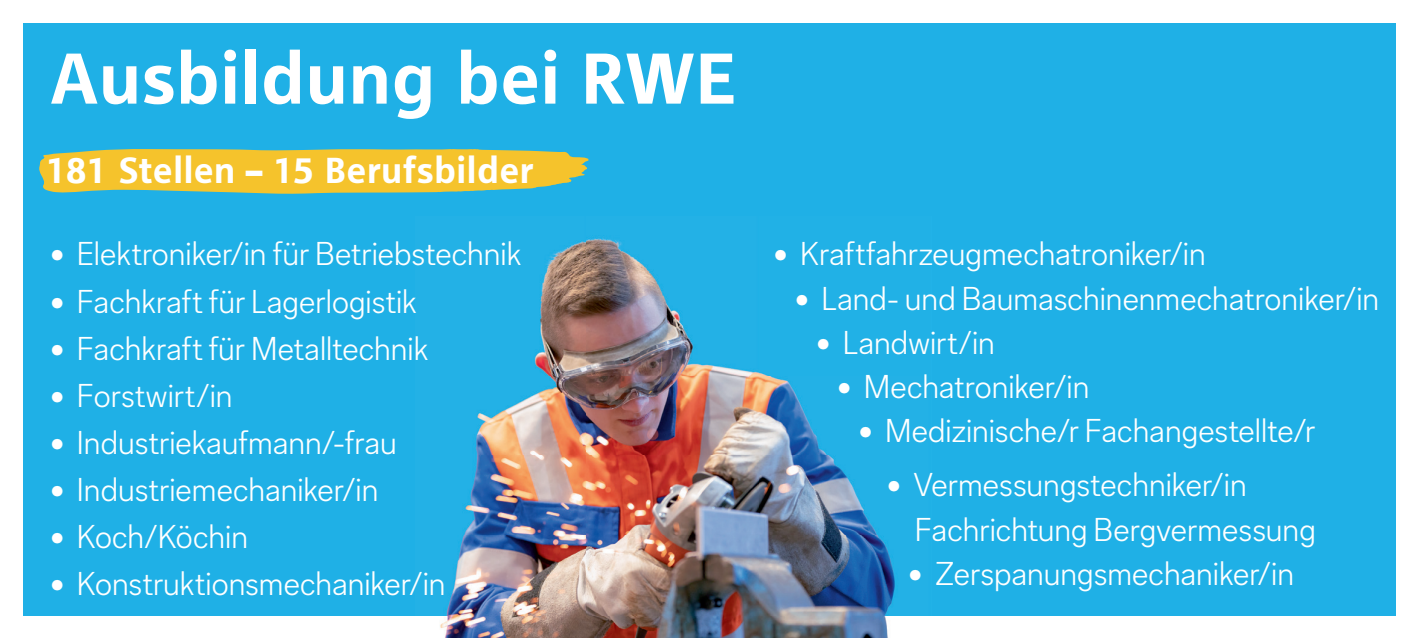
<style>
.page{position:relative;width:1418px;height:638px;background:#fff}
.page>*{position:absolute;margin:0;border:0;box-sizing:border-box;transform-origin:0 0}
.t1{font:700 75px "RWE Text Big";color:#fff}
.t2{font:700 37.5px "RWE Text Big";letter-spacing:.005em;color:#fff}
.t3{font:300 32.5px/44.2px "CA Sans";color:#fff}
</style>
<div class="page">
<div style="left:23px;top:23px;width:1372px;height:592px;background:#1fb0e6"></div>
<img style="left:415px;top:236px;width:516px;height:402px">
<svg style="left:39px;top:149px;width:549px;height:45px;background:#ddc040"></svg>
<h1 class="t1" style="left:50px;top:34px;width:688px">Ausbildung bei RWE</h1>
<p class="t2" style="left:45px;top:148px;width:489px">181 Stellen – 15 Berufsbilder</p>
<p class="t3" style="left:50px;top:232px;width:473px">• Elektroniker/in für Betriebstechnik</p>
<p class="t3" style="left:50px;top:279px;width:369px">• Fachkraft für Lagerlogistik</p>
<p class="t3" style="left:50px;top:326px;width:380px">• Fachkraft für Metalltechnik</p>
<p class="t3" style="left:50px;top:373px;width:184px">• Forstwirt/in</p>
<p class="t3" style="left:50px;top:421px;width:349px">• Industriekaufmann/-frau</p>
<p class="t3" style="left:50px;top:468px;width:330px">• Industriemechaniker/in</p>
<p class="t3" style="left:50px;top:515px;width:200px">• Koch/Köchin</p>
<p class="t3" style="left:50px;top:562px;width:397px">• Konstruktionsmechaniker/in</p>
<p class="t3" style="left:772px;top:232px;width:434px">• Kraftfahrzeugmechatroniker/in</p>
<p class="t3" style="left:794px;top:276px;width:586px">• Land- und Baumaschinenmechatroniker/in</p>
<p class="t3" style="left:815px;top:320px;width:181px">• Landwirt/in</p>
<p class="t3" style="left:836px;top:365px;width:254px">• Mechatroniker/in</p>
<p class="t3" style="left:857px;top:409px;width:459px">• Medizinische/r Fachangestellte/r</p>
<p class="t3" style="left:914px;top:463px;width:402px;text-indent:-29px">• Vermessungstechniker/in<br>Fachrichtung Bergvermessung</p>
<p class="t3" style="left:907px;top:551px;width:388px">• Zerspanungsmechaniker/in</p>
</div>
